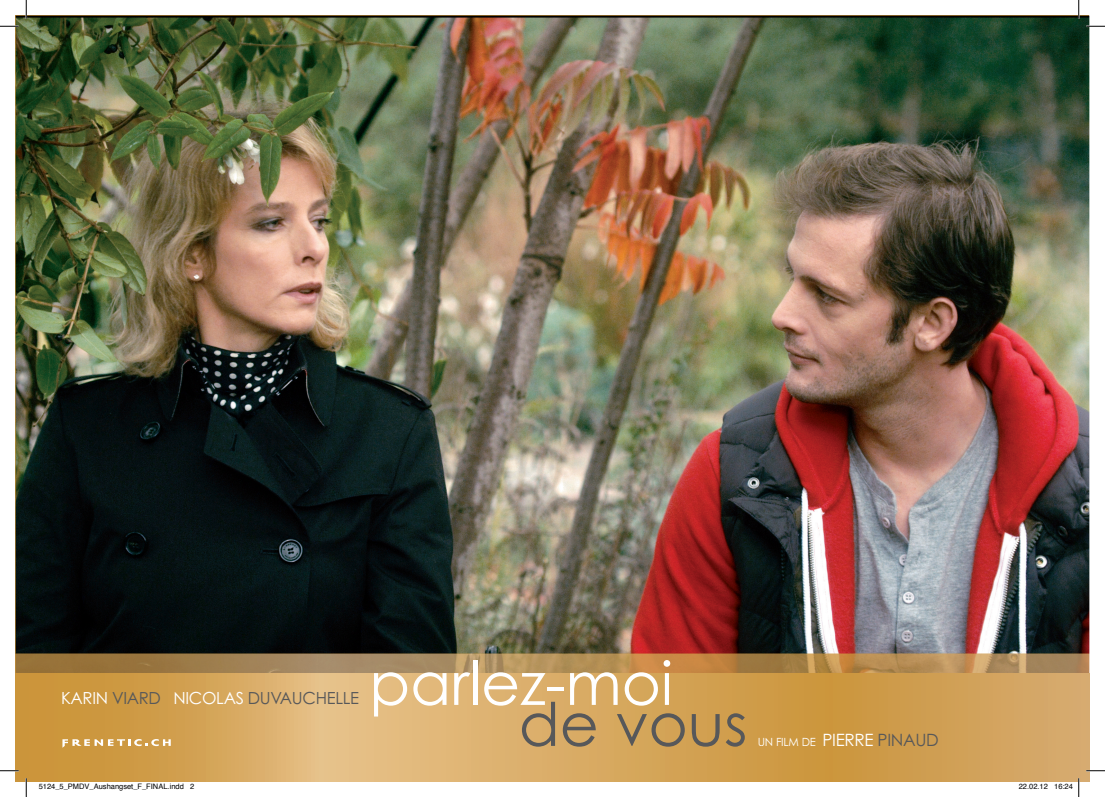
<style>
.page{position:relative;width:1105px;height:797px;background:#fff}
.page>*{position:absolute;margin:0;border:0;box-sizing:border-box;transform-origin:0 0}
.t1{font:59.88px "Century Gothic";color:#fff}
.t2{font:59.88px "Century Gothic";color:#57585a}
.t3{font:17px "Century Gothic";letter-spacing:-.02em;color:#fff}
.t4{font:16.62px "Century Gothic";letter-spacing:-.02em;color:#57585a}
.t5{font:11.25px "Century Gothic";letter-spacing:-.02em;color:#fff}
.t6{font:7.5px "Helvetica";color:#000}
.s1{color:#fff}
.s2{color:#57585a}
</style>
<div class="page">
<img style="left:16px;top:16px;width:1073px;height:637px">
<img style="left:16px;top:653px;width:1073px;height:20px">
<svg style="left:16px;top:673px;width:1073px;height:108px;background:#d5a65c"></svg>
<svg style="left:62px;top:739px;width:109px;height:8px"></svg>
<svg style="left:0;top:25px;width:19px;height:2px"></svg>
<svg style="left:1086px;top:25px;width:19px;height:2px"></svg>
<svg style="left:0;top:770px;width:19px;height:1px"></svg>
<svg style="left:1086px;top:770px;width:19px;height:1px"></svg>
<svg style="left:25px;top:0;width:2px;height:19px"></svg>
<svg style="left:25px;top:778px;width:2px;height:19px"></svg>
<svg style="left:1078px;top:0;width:1px;height:19px"></svg>
<svg style="left:1054px;top:778px;width:25px;height:19px"></svg>
<h3 class="t4" style="left:61px;top:688px;width:299px"><span class="s1">KARIN</span> VIARD <span class="s1">NICOLAS</span> DUVAUCHELLE</h3>
<h1 class="t1" style="left:369px;top:646px;width:305px">parlez-moi</h1>
<h1 class="t2" style="left:519px;top:687px;width:230px">de vous</h1>
<h2 class="t3" style="left:732px;top:729px;width:208px">UN FILM DE PIERRE <span class="s2">PINAUD</span></h2>
<h3 class="t5" style="left:758px;top:735px;width:139px">UN FILM DE PIERRE <span class="s2">PINAUD</span></h3>
<p class="t6" style="left:39px;top:781px;width:157px">5124_5_PMDV_Aushangset_F_FINAL.indd 2</p>
<p class="t6" style="left:1019px;top:781px;width:56px">22.02.12 16:24</p>
</div>
